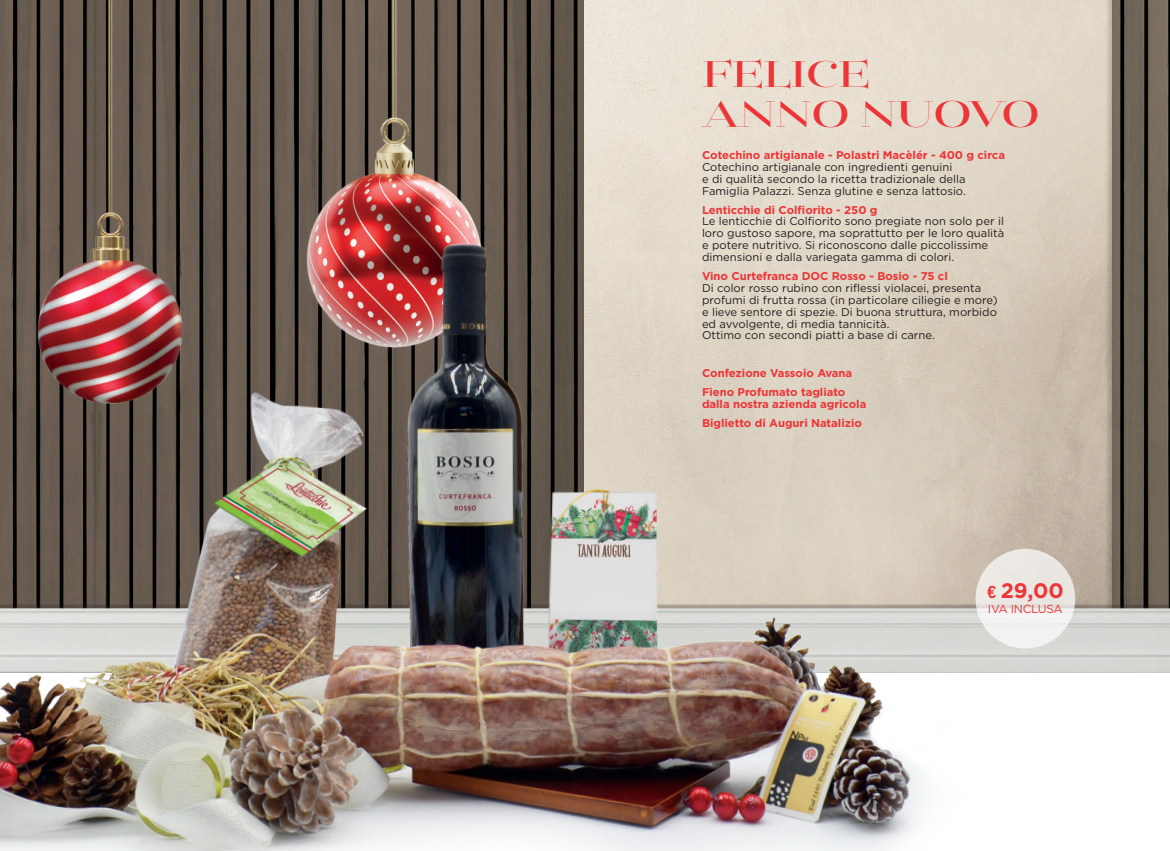
<style>
.page{position:relative;width:1170px;height:851px;background:#fff}
.page>*{position:absolute;margin:0;border:0;box-sizing:border-box;transform-origin:0 0}
.t1{font:37.5px/40px "Mittwoch Nor Bol";color:#ee3436}
.t2{font:700 21px "Gotham";color:#ee3436}
.t3{font:11.62px "Gotham";letter-spacing:-.02em;color:#ee3436}
.t4{font:11.25px/11.9px "Gotham";color:#231f20}
.t5{font:700 11.25px/19px "Gotham";color:#ee3436}
.s1{font-family:"D DIN Bold";font-weight:400;font-size:17.5px}
</style>
<div class="page">
<img style="left:0;top:0;width:1169px;height:850px">
<svg style="left:975px;top:548px;width:100px;height:100px;fill:#ece8e4"></svg>
<h1 class="t1" style="left:702px;top:55px;width:339px">FELICE<br>ANNO NUOVO</h1>
<p class="t5" style="left:702px;top:145px;width:304px">Cotechino artigianale - Polastri Macèlér - 400 g circa</p>
<p class="t4" style="left:702px;top:161px;width:265px">Cotechino artigianale con ingredienti genuini<br>e di qualità secondo la ricetta tradizionale della<br>Famiglia Palazzi. Senza glutine e senza lattosio.</p>
<p class="t5" style="left:702px;top:200px;width:177px">Lenticchie di Colfiorito - 250 g</p>
<p class="t4" style="left:702px;top:215px;width:304px">Le lenticchie di Colfiorito sono pregiate non solo per il loro gustoso sapore, ma soprattutto per le loro qualità e potere nutritivo. Si riconoscono dalle piccolissime dimensioni e dalla variegata gamma di colori.</p>
<p class="t5" style="left:702px;top:266px;width:247px">Vino Curtefranca DOC Rosso - Bosio - 75 cl</p>
<p class="t4" style="left:702px;top:282px;width:297px">Di color rosso rubino con riflessi violacei, presenta profumi di frutta rossa (in particolare ciliegie e more) e lieve sentore di spezie. Di buona struttura, morbido ed avvolgente, di media tannicità.<br>Ottimo con secondi piatti a base di carne.</p>
<p class="t5" style="left:702px;top:363px;width:152px">Confezione Vassoio Avana<br>Fieno Profumato tagliato</p>
<p class="t5" style="left:702px;top:394px;width:166px">dalla nostra azienda agricola<br>Biglietto di Auguri Natalizio</p>
<h2 class="t2" style="left:987px;top:578px;width:78px"><span class="s1">€</span> 29,00</h2>
<p class="t3" style="left:987px;top:602px;width:76px">IVA INCLUSA</p>
</div>
